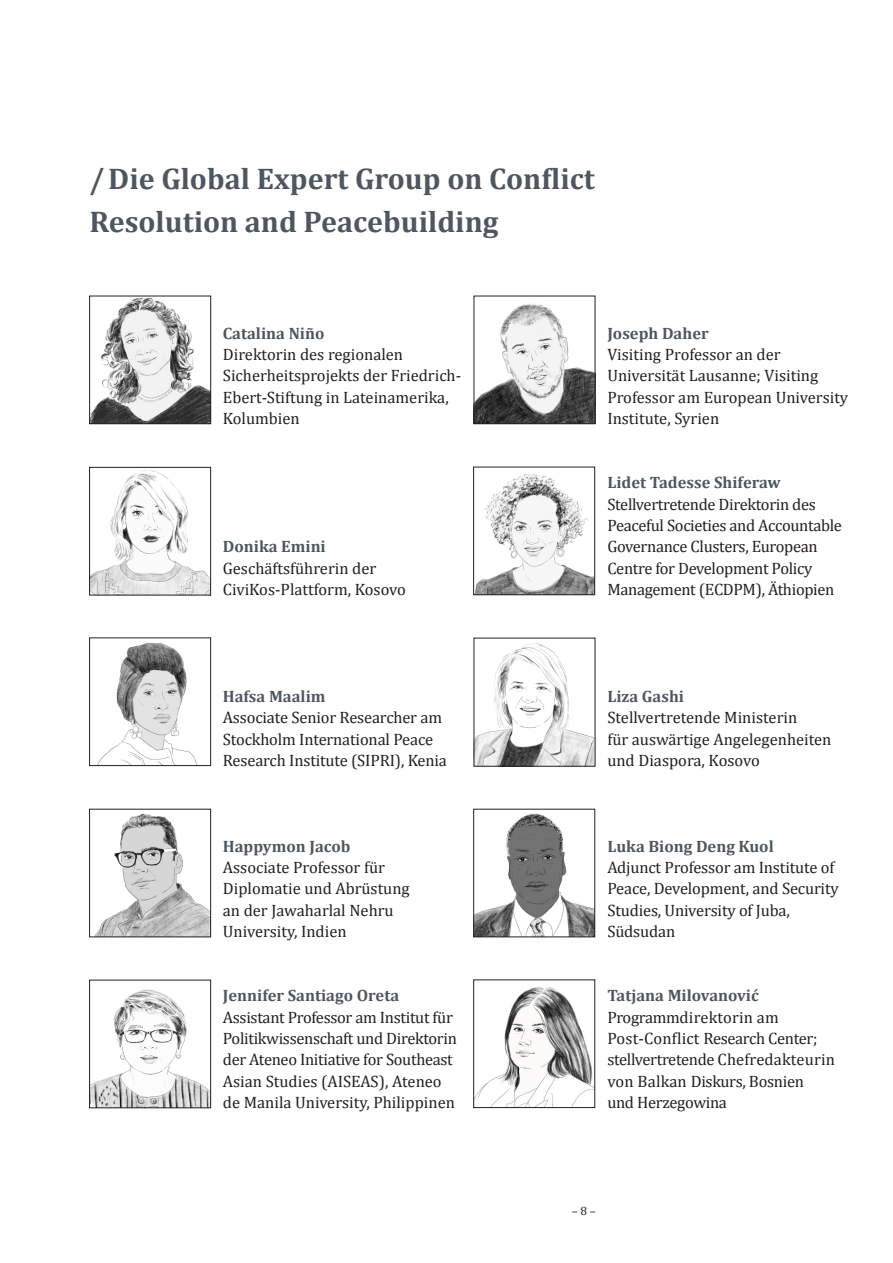
<style>
.page{position:relative;width:893px;height:1263px;background:#fff}
.page>*{position:absolute;margin:0;border:0;box-sizing:border-box;transform-origin:0 0}
.Key_Findings_Grau_Barrierefrei{font:700 30px/42.8px "Cambria";color:#4e5761}
.Fließtext{font:16.5px/21.3px "Cambria";letter-spacing:-.01em;color:#231f20}
.Fließtext-2{font:700 16.5px "Cambria";color:#4e5761}
.t1{font:12px "Cambria";color:#231f20}
.s1{font-weight:700;color:#4e5761}
</style>
<div class="page">
<img style="left:91px;top:298px;width:118px;height:124px">
<div style="left:89px;top:296px;width:122px;height:128px;border:1px solid #231f20"></div>
<img style="left:91px;top:470px;width:118px;height:123px">
<div style="left:89px;top:467px;width:122px;height:128px;border:1px solid #231f20"></div>
<img style="left:97px;top:642px;width:100px;height:122px">
<div style="left:89px;top:638px;width:122px;height:128px;border:1px solid #231f20"></div>
<img style="left:95px;top:813px;width:114px;height:122px">
<div style="left:89px;top:809px;width:122px;height:128px;border:1px solid #231f20"></div>
<img style="left:91px;top:989px;width:118px;height:117px">
<div style="left:89px;top:980px;width:122px;height:128px;border:1px solid #231f20"></div>
<img style="left:476px;top:304px;width:117px;height:118px">
<div style="left:474px;top:296px;width:121px;height:128px;border:1px solid #231f20"></div>
<img style="left:475px;top:474px;width:118px;height:119px">
<div style="left:473px;top:467px;width:122px;height:128px;border:1px solid #231f20"></div>
<img style="left:476px;top:643px;width:117px;height:121px">
<img style="left:475px;top:813px;width:118px;height:122px">
<div style="left:473px;top:809px;width:122px;height:128px;border:1px solid #231f20"></div>
<img style="left:475px;top:987px;width:118px;height:119px">
<div style="left:473px;top:979px;width:122px;height:129px;border:1px solid #231f20"></div>
<h2 class="Key_Findings_Grau_Barrierefrei" style="left:89px;top:156px;width:507px">/ Die Global Expert Group on Conflict<br>Resolution and Peacebuilding</h2>
<p class="Fließtext" style="left:223px;top:322px;width:240px"><span class="s1">Catalina Niño<br></span>Direktorin des regionalen<br>Sicherheitsprojekts der Friedrich-<br>Ebert-Stiftung in Lateinamerika,<br>Kolumbien</p>
<p class="Fließtext-2" style="left:223px;top:535px;width:104px">Donika Emini</p>
<p class="Fließtext" style="left:223px;top:557px;width:185px">Geschäftsführerin der<br>CiviKos-Plattform, Kosovo</p>
<p class="Fließtext-2" style="left:607px;top:321px;width:103px">Joseph Daher</p>
<p class="Fließtext" style="left:607px;top:344px;width:242px">Visiting Professor an der<br>Universität Lausanne; Visiting<br>Professor am European University<br>Institute, Syrien</p>
<p class="Fließtext-2" style="left:607px;top:471px;width:175px">Lidet Tadesse Shiferaw</p>
<p class="Fließtext" style="left:607px;top:493px;width:236px">Stellvertretende Direktorin des Peaceful Societies and Accountable Governance Clusters, European Centre for Development Policy Management (ECDPM), Äthiopien</p>
<p class="Fließtext-2" style="left:223px;top:685px;width:104px">Hafsa Maalim</p>
<p class="Fließtext" style="left:223px;top:707px;width:226px">Associate Senior Researcher am<br>Stockholm International Peace<br>Research Institute (SIPRI), Kenia</p>
<p class="Fließtext-2" style="left:223px;top:834px;width:129px">Happymon Jacob</p>
<p class="Fließtext" style="left:223px;top:857px;width:188px">Associate Professor für<br>Diplomatie und Abrüstung an der Jawaharlal Nehru<br>University, Indien</p>
<p class="Fließtext-2" style="left:223px;top:984px;width:178px">Jennifer Santiago Oreta</p>
<p class="Fließtext" style="left:223px;top:1006px;width:236px">Assistant Professor am Institut für Politikwissenschaft und Direktorin der Ateneo Initiative for Southeast Asian Studies (AISEAS), Ateneo</p>
<p class="Fließtext" style="left:223px;top:1092px;width:234px">de Manila University, Philippinen</p>
<p class="Fließtext-2" style="left:607px;top:685px;width:78px">Liza Gashi</p>
<p class="Fließtext" style="left:607px;top:707px;width:191px">Stellvertretende Ministerin</p>
<p class="Fließtext" style="left:607px;top:728px;width:226px">für auswärtige Angelegenheiten und Diaspora, Kosovo</p>
<p class="Fließtext-2" style="left:607px;top:834px;width:168px">Luka Biong Deng Kuol</p>
<p class="Fließtext" style="left:607px;top:857px;width:233px">Adjunct Professor am Institute of<br>Peace, Development, and Security<br>Studies, University of Juba,<br>Südsudan</p>
<p class="Fließtext-2" style="left:607px;top:984px;width:153px">Tatjana Milovanović</p>
<p class="Fließtext" style="left:607px;top:1006px;width:229px">Programmdirektorin am<br>Post-Conflict Research Center; stellvertretende Chefredakteurin von Balkan Diskurs, Bosnien<br>und Herzegowina</p>
<p class="t1" style="left:572px;top:1203px;width:25px">– 8 –</p>
</div>
